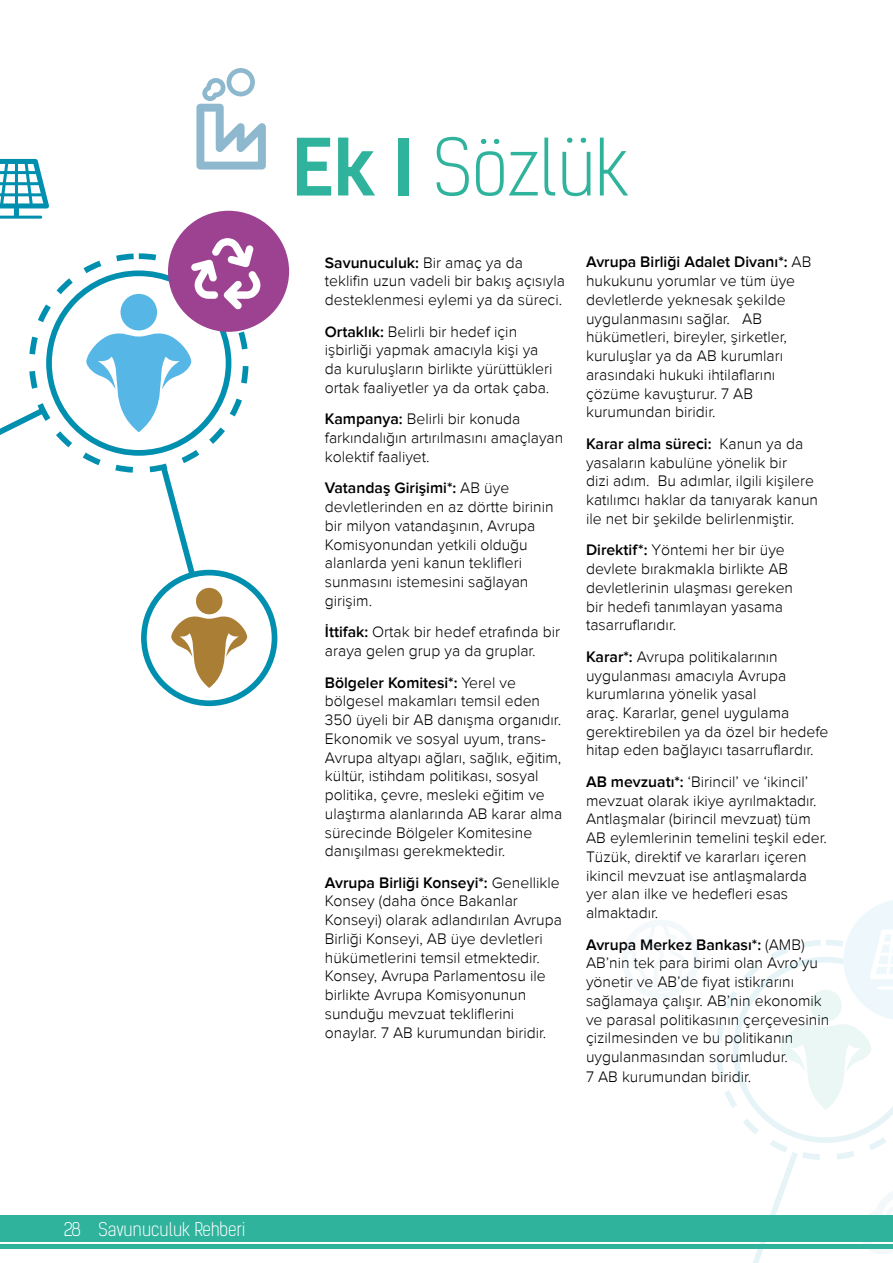
<style>
.page{position:relative;width:893px;height:1263px;background:#fff}
.page>*{position:absolute;margin:0;border:0;box-sizing:border-box;transform-origin:0 0}
.t1{font:300 75px "Kelson Sans";color:#30b39d}
.t2{font:300 18px "Kelson Sans";color:#fff}
.t3{font:300 15.75px/18.8px "Proxima Nova";color:#000}
.s1{font-weight:700}
.s2{font-weight:600}
</style>
<div class="page">
<svg style="left:82px;top:456px;width:115px;height:17px"></svg>
<svg style="left:141px;top:466px;width:136px;height:240px"></svg>
<div style="left:168px;top:211px;width:121px;height:121px;background:#9d4191;border-radius:50%"></div>
<svg style="left:0;top:238px;width:260px;height:218px"></svg>
<svg style="left:0;top:159px;width:49px;height:60px"></svg>
<svg style="left:196px;top:68px;width:70px;height:102px"></svg>
<svg style="left:716px;top:900px;width:177px;height:363px"></svg>
<svg style="left:622px;top:920px;width:77px;height:79px"></svg>
<div style="left:0;top:1215px;width:893px;height:27px;background:#30b39d"></div>
<hr style="left:0;top:1244px;width:893px;height:4px;background:#30b39d">
<h1 class="t1" style="left:292px;top:122px;width:338px"><span class="s1">Ek I</span> Sözlük</h1>
<p class="t3" style="left:325px;top:253px;width:241px"><span class="s2">Savunuculuk:</span> Bir amaç ya da teklifin uzun vadeli bir bakış açısıyla desteklenmesi eylemi ya da süreci.</p>
<p class="t3" style="left:325px;top:322px;width:229px"><span class="s2">Ortaklık:</span> Belirli bir hedef için işbirliği yapmak amacıyla kişi ya da kuruluşların birlikte yürüttükleri ortak faaliyetler ya da ortak çaba.</p>
<p class="t3" style="left:325px;top:410px;width:240px"><span class="s2">Kampanya:</span> Belirli bir konuda farkındalığın artırılmasını amaçlayan kolektif faaliyet.</p>
<p class="t3" style="left:325px;top:479px;width:230px"><span class="s2">Vatandaş Girişimi*:</span> AB üye devletlerinden en az dörtte birinin bir milyon vatandaşının, Avrupa<br>Komisyonundan yetkili olduğu alanlarda yeni kanun teklifleri sunmasını istemesini sağlayan girişim.</p>
<p class="t3" style="left:325px;top:623px;width:237px"><span class="s2">İttifak:</span> Ortak bir hedef etrafında bir araya gelen grup ya da gruplar.</p>
<p class="t3" style="left:325px;top:673px;width:239px"><span class="s2">Bölgeler Komitesi*:</span> Yerel ve bölgesel makamları temsil eden 350 üyeli bir AB danışma organıdır.<br>Ekonomik ve sosyal uyum, trans-Avrupa altyapı ağları, sağlık, eğitim, kültür, istihdam politikası, sosyal politika, çevre, mesleki eğitim ve ulaştırma alanlarında AB karar alma sürecinde Bölgeler Komitesine danışılması gerekmektedir.</p>
<p class="t3" style="left:325px;top:873px;width:238px"><span class="s2">Avrupa Birliği Konseyi*:</span> Genellikle Konsey (daha önce Bakanlar Konseyi) olarak adlandırılan Avrupa Birliği Konseyi, AB üye devletleri hükümetlerini temsil etmektedir.<br>Konsey, Avrupa Parlamentosu ile birlikte Avrupa Komisyonunun sunduğu mevzuat tekliflerini onaylar. 7 AB kurumundan biridir.</p>
<p class="t3" style="left:586px;top:253px;width:227px"><span class="s2">Avrupa Birliği Adalet Divanı*:</span> AB hukukunu yorumlar ve tüm üye devletlerde yeknesak şekilde uygulanmasını sağlar. AB hükümetleri, bireyler, şirketler, kuruluşlar ya da AB kurumları arasındaki hukuki ihtilaflarını çözüme kavuşturur. 7 AB kurumundan biridir.</p>
<p class="t3" style="left:586px;top:434px;width:233px"><span class="s2">Karar alma süreci:</span> Kanun ya da yasaların kabulüne yönelik bir<br>dizi adım. Bu adımlar, ilgili kişilere katılımcı haklar da tanıyarak kanun ile net bir şekilde belirlenmiştir.</p>
<p class="t3" style="left:586px;top:541px;width:209px"><span class="s2">Direktif*:</span> Yöntemi her bir üye devlete bırakmakla birlikte AB devletlerinin ulaşması gereken bir hedefi tanımlayan yasama tasarruflarıdır.</p>
<p class="t3" style="left:586px;top:647px;width:244px"><span class="s2">Karar*:</span> Avrupa politikalarının uygulanması amacıyla Avrupa kurumlarına yönelik yasal<br>araç. Kararlar, genel uygulama gerektirebilen ya da özel bir hedefe hitap eden bağlayıcı tasarruflardır.</p>
<p class="t3" style="left:586px;top:773px;width:242px"><span class="s2">AB mevzuatı*:</span> ‘Birincil’ ve ‘ikincil’ mevzuat olarak ikiye ayrılmaktadır.<br>Antlaşmalar (birincil mevzuat) tüm AB eylemlerinin temelini teşkil eder.<br>Tüzük, direktif ve kararları içeren ikincil mevzuat ise antlaşmalarda yer alan ilke ve hedefleri esas almaktadır.</p>
<p class="t3" style="left:586px;top:935px;width:245px"><span class="s2">Avrupa Merkez Bankası*:</span> (AMB)<br>AB’nin tek para birimi olan Avro’yu yönetir ve AB’de fiyat istikrarını sağlamaya çalışır. AB’nin ekonomik ve parasal politikasının çerçevesinin çizilmesinden ve bu politikanın uygulanmasından sorumludur.<br>7 AB kurumundan biridir.</p>
<p class="t2" style="left:64px;top:1218px;width:183px">28 Savunuculuk Rehberi</p>
</div>
